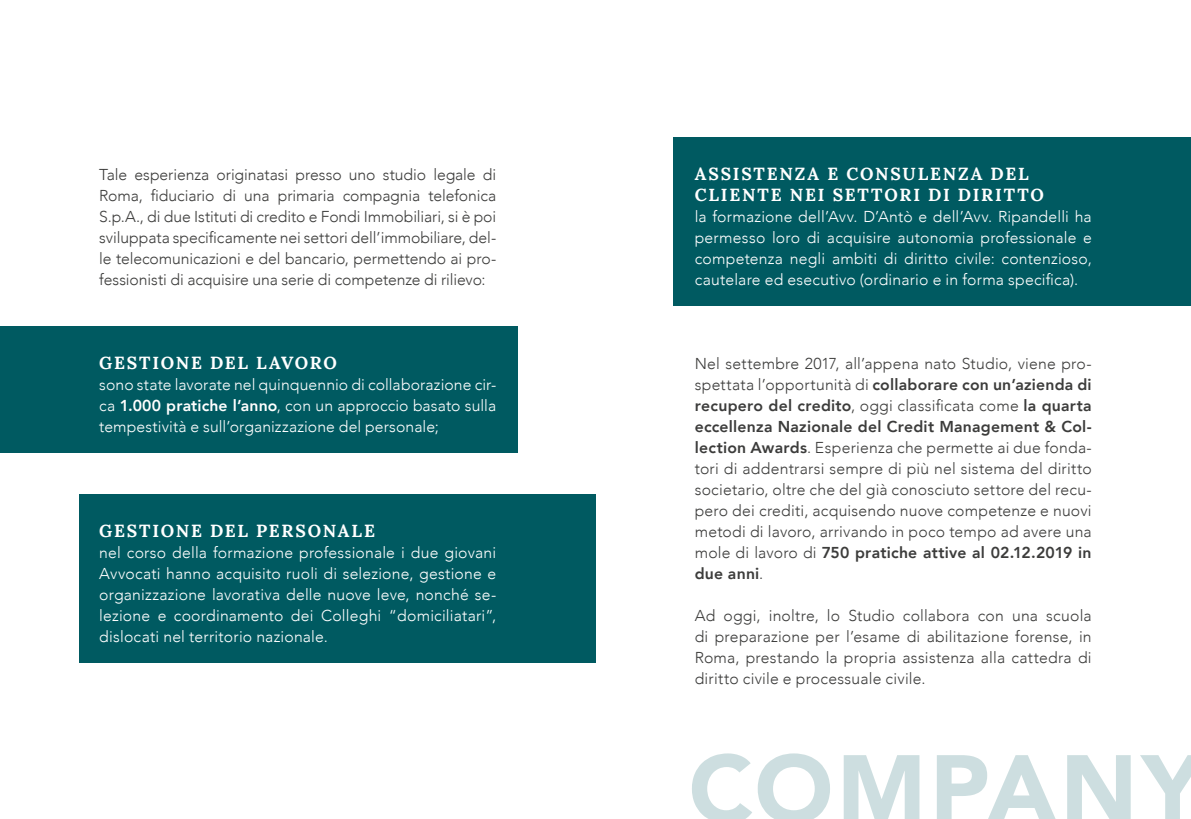
<style>
.page{position:relative;width:1191px;height:819px;background:#fff}
.page>*{position:absolute;margin:0;border:0;box-sizing:border-box;transform-origin:0 0}
.t1{font:700 17.5px/21px "Lora";letter-spacing:.11em;color:#fff}
.t2{font:300 15.75px/21px "Avenir";letter-spacing:.01em;color:#3c3c3b;text-align:justify}
.t3{font:300 15.75px/21px "Avenir";letter-spacing:.01em;color:#fff;text-align:justify}
.s1{font-weight:800}
</style>
<div class="page">
<div style="left:0;top:326px;width:517px;height:126px;background:#005a61"></div>
<div style="left:79px;top:494px;width:516px;height:168px;background:#005a61"></div>
<div style="left:673px;top:137px;width:518px;height:168px;background:#005a61"></div>
<svg style="left:692px;top:753px;width:499px;height:66px"></svg>
<p class="t2" style="left:99px;top:164px;width:398px">Tale esperienza originatasi presso uno studio legale di Roma, fiduciario di una primaria compagnia telefonica S.p.A., di due Istituti di credito e Fondi Immobiliari, si è poi sviluppata specificamente nei settori dell’immobiliare, del&shy;le telecomunicazioni e del bancario, permettendo ai pro&shy;fessionisti di acquisire una serie di competenze di rilievo:</p>
<p class="t1" style="left:99px;top:350px;width:211px">GESTIONE DEL LAVORO</p>
<p class="t3" style="left:99px;top:374px;width:398px">sono state lavorate nel quinquennio di collaborazione cir&shy;ca <span class="s1">1.000 pratiche l’anno</span>, con un approccio basato sulla tempestività e sull’organizzazione del personale;</p>
<p class="t1" style="left:99px;top:518px;width:224px">GESTIONE DEL PERSONA</p>
<p class="t1" style="left:351px;top:518px;width:25px">LE</p>
<p class="t3" style="left:99px;top:542px;width:398px">nel corso della formazione professionale i due giovani Avvocati hanno acquisito ruoli di selezione, gestione e organizzazione lavorativa delle nuove leve, nonché se&shy;lezione e coordinamento dei Colleghi “domiciliatari”, dislocati nel territorio nazionale.</p>
<p class="t1" style="left:694px;top:161px;width:167px">ASSISTENZA E CON</p>
<p class="t1" style="left:694px;top:161px;width:347px;text-indent:196px">SULENZA DEL<br>CLIENTE NEI SETTORI DI DIRITTO</p>
<p class="t3" style="left:694px;top:206px;width:398px">la formazione dell’Avv. D’Antò e dell’Avv. Ripandelli ha permesso loro di acquisire autonomia professionale e competenza negli ambiti di diritto civile: contenzioso, cautelare ed esecutivo (ordinario e in forma specifica).</p>
<p class="t2" style="left:694px;top:352px;width:398px">Nel settembre 2017, all’appena nato Studio, viene pro&shy;spettata l’opportunità di <span class="s1">collaborare con un’azienda di recupero del credito</span>, oggi classificata come <span class="s1">la quarta eccellenza Nazionale del Credit Management &amp; Col&shy;lection Awards</span>. Esperienza che permette ai due fonda&shy;tori di addentrarsi sempre di più nel sistema del diritto societario, oltre che del già conosciuto settore del recu&shy;pero dei crediti, acquisendo nuove competenze e nuovi metodi di lavoro, arrivando in poco tempo ad avere una mole di lavoro di <span class="s1">750 pratiche attive al 02.12.2019 in due anni</span>.</p>
<p class="t2" style="left:694px;top:604px;width:398px">Ad oggi, inoltre, lo Studio collabora con una scuola di preparazione per l’esame di abilitazione forense, in Roma, prestando la propria assistenza alla cattedra di diritto civile e processuale civile.</p>
</div>
